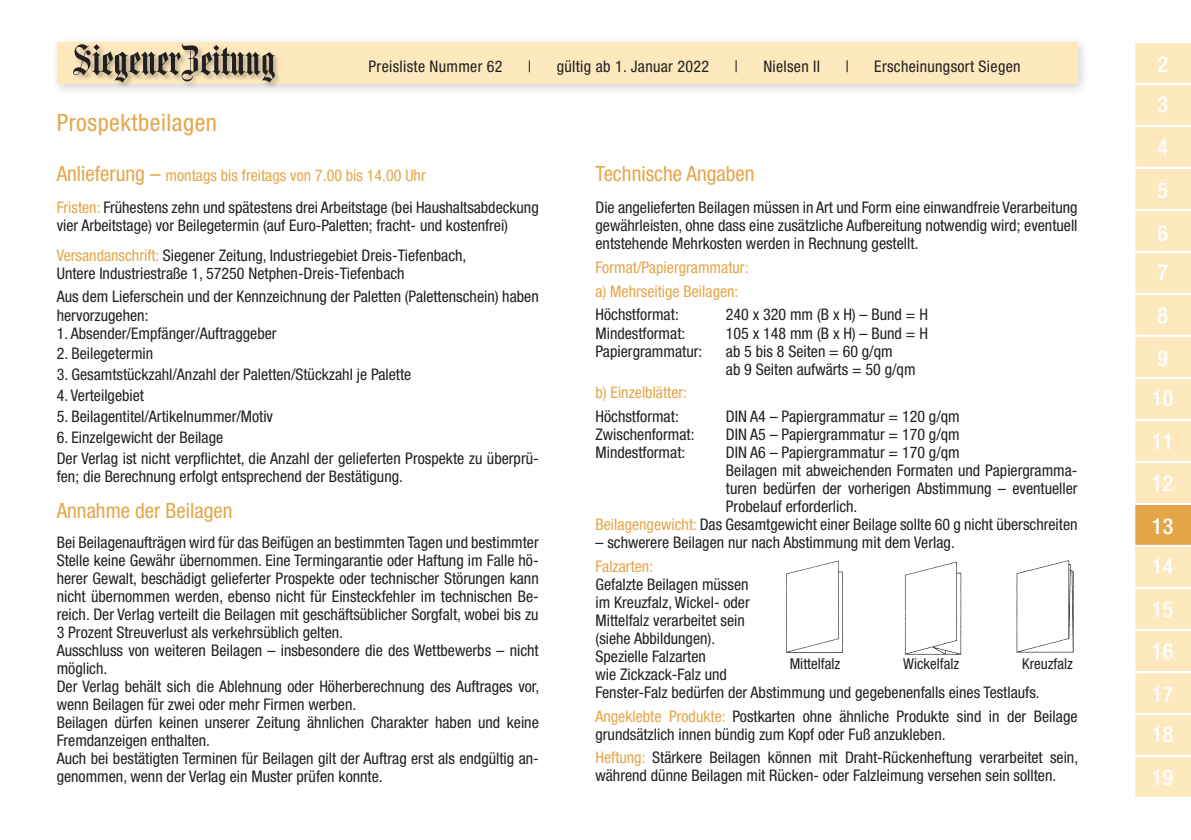
<style>
.page{position:relative;width:1191px;height:840px;background:#fff}
.page>*{position:absolute;margin:0;border:0;box-sizing:border-box;transform-origin:0 0}
.t1{font:condensed 24px "Helvetica Neue LT";letter-spacing:.02em;color:#e4a649}
.t2{font:500 condensed 22px/42.6px "Helvetica Neue LTCE";letter-spacing:.02em;color:#fff;text-align:justify}
.t3{font:condensed 21px "Helvetica Neue LT";color:#e4a649}
.t4{font:condensed 16px/18px "Helvetica Neue LT";color:#231f20}
.t5{font:condensed 16px/23.6px "Helvetica Neue LT";color:#e4a649}
.t6{font:condensed 16px "Helvetica Neue LT";letter-spacing:.02em;color:#231f20}
.t7{font:condensed 15px "Helvetica Neue LT";color:#231f20}
.s1{font-size:21px;color:#e4a649}
.s2{color:#e4a649}
</style>
<div class="page">
<img style="left:786px;top:560px;width:57px;height:93px">
<img style="left:904px;top:561px;width:57px;height:94px">
<img style="left:1016px;top:560px;width:58px;height:93px">
<div style="left:50px;top:36px;width:1040px;height:60px;background:#231f20;opacity:.2"></div>
<div style="left:57px;top:43px;width:1020px;height:41px;background:#fee9be"></div>
<div style="left:73px;top:43px;width:208px;height:47px;background:#231f20;opacity:.35"></div>
<img style="left:74px;top:44px;width:200px;height:39px">
<svg style="left:1135px;top:43px;width:56px;height:754px;background:#fce6bb"></svg>
<h1 class="t1" style="left:57px;top:109px;width:162px">Prospektbeilagen</h1>
<p class="t6" style="left:369px;top:57px;width:135px">Preisliste Nummer 62</p>
<p class="t4" style="left:528px;top:57px;width:5px">|</p>
<p class="t6" style="left:557px;top:57px;width:154px">gültig ab 1. Januar 2022</p>
<p class="t4" style="left:734px;top:57px;width:5px">|</p>
<p class="t6" style="left:763px;top:57px;width:58px">Nielsen II</p>
<p class="t4" style="left:845px;top:57px;width:5px">|</p>
<p class="t6" style="left:874px;top:57px;width:148px">Erscheinungsort Siegen</p>
<p class="t4" style="left:57px;top:159px;width:483px;line-height:32.2px"><span class="s1">Anlieferung –</span> <span class="s2">montags bis freitags von 7.00 bis 14.00 Uhr<br>Fristen:</span> Frühestens zehn und spätestens drei Arbeitstage (bei Haushaltsabdeckung</p>
<p class="t4" style="left:57px;top:211px;width:453px;line-height:29.4px">vier Arbeitstage) vor Beilegetermin (auf Euro-Paletten; fracht- und kostenfrei)<br><span class="s2">Versandanschrift:</span> Siegener Zeitung, Industriegebiet Dreis-Tiefenbach,</p>
<p class="t4" style="left:57px;top:261px;width:483px;line-height:23.6px">Untere Industriestraße 1, 57250 Netphen-Dreis-Tiefenbach<br>Aus dem Lieferschein und der Kennzeichnung der Paletten (Palettenschein) haben</p>
<p class="t4" style="left:57px;top:305px;width:93px">hervorzugehen:</p>
<p class="t4" style="left:57px;top:323px;width:221px">1. Absender/Empfänger/Auftraggeber</p>
<p class="t4" style="left:57px;top:344px;width:98px">2. Beilegetermin</p>
<p class="t4" style="left:57px;top:365px;width:356px">3. Gesamtstückzahl/Anzahl der Paletten/Stückzahl je Palette</p>
<p class="t4" style="left:57px;top:386px;width:89px">4. Verteilgebiet</p>
<p class="t4" style="left:57px;top:407px;width:218px">5. Beilagentitel/Artikelnummer/Motiv</p>
<p class="t4" style="left:57px;top:426px;width:483px;line-height:20.8px">6. Einzelgewicht der Beilage<br>Der Verlag ist nicht verpflichtet, die Anzahl der gelieferten Prospekte zu überprü-</p>
<p class="t4" style="left:57px;top:466px;width:348px">fen; die Berechnung erfolgt entsprechend der Bestätigung.</p>
<h3 class="t3" style="left:57px;top:498px;width:177px">Annahme der Beilagen</h3>
<p class="t4" style="left:57px;top:532px;width:484px">Bei Beilagenaufträgen wird für das Beifügen an bestimmten Tagen und bestimmter Stelle keine Gewähr übernommen. Eine Termingarantie oder Haftung im Falle hö&shy;herer Gewalt, beschädigt gelieferter Prospekte oder technischer Störungen kann nicht übernommen werden, ebenso nicht für Einsteckfehler im technischen Be&shy;reich. Der Verlag verteilt die Beilagen mit geschäftsüblicher Sorgfalt, wobei bis zu 3 Prozent Streuverlust als verkehrsüblich gelten.<br>Ausschluss von weiteren Beilagen – insbesondere die des Wettbewerbs – nicht möglich.<br>Der Verlag behält sich die Ablehnung oder Höherberechnung des Auftrages vor, wenn Beilagen für zwei oder mehr Firmen werben.<br>Beilagen dürfen keinen unserer Zeitung ähnlichen Charakter haben und keine Fremdanzeigen enthalten.<br>Auch bei bestätigten Terminen für Beilagen gilt der Auftrag erst als endgültig an&shy;genommen, wenn der Verlag ein Muster prüfen konnte.</p>
<h3 class="t3" style="left:595px;top:161px;width:161px">Technische Angaben</h3>
<p class="t4" style="left:595px;top:198px;width:483px;text-align:justify">Die angelieferten Beilagen müssen in Art und Form eine einwandfreie Verarbeitung gewährleisten, ohne dass eine zusätzliche Aufbereitung notwendig wird; eventuell entstehende Mehrkosten werden in Rechnung gestellt.</p>
<p class="t5" style="left:595px;top:255px;width:154px">Format/Papiergrammatur: a) Mehrseitige Beilagen:</p>
<p class="t4" style="left:595px;top:305px;width:85px">Höchstformat:</p>
<p class="t4" style="left:726px;top:305px;width:203px">240 x 320 mm (B x H) – Bund = H</p>
<p class="t4" style="left:595px;top:323px;width:91px">Mindestformat:</p>
<p class="t4" style="left:726px;top:323px;width:203px">105 x 148 mm (B x H) – Bund = H</p>
<p class="t4" style="left:595px;top:341px;width:108px">Papiergrammatur:</p>
<p class="t4" style="left:726px;top:341px;width:191px">ab 5 bis 8 Seiten = 60 g/qm<br>ab 9 Seiten aufwärts = 50 g/qm</p>
<p class="t5" style="left:595px;top:380px;width:93px">b) Einzelblätter:</p>
<p class="t4" style="left:595px;top:407px;width:85px">Höchstformat:</p>
<p class="t4" style="left:726px;top:407px;width:235px">DIN A4 – Papiergrammatur = 120 g/qm</p>
<p class="t4" style="left:595px;top:425px;width:101px">Zwischenformat:</p>
<p class="t4" style="left:726px;top:425px;width:235px">DIN A5 – Papiergrammatur = 170 g/qm</p>
<p class="t4" style="left:595px;top:443px;width:91px">Mindestformat:</p>
<p class="t4" style="left:726px;top:443px;width:235px">DIN A6 – Papiergrammatur = 170 g/qm</p>
<p class="t4" style="left:726px;top:461px;width:353px">Beilagen mit abweichenden Formaten und Papiergramma-</p>
<p class="t4" style="left:726px;top:479px;width:353px">turen bedürfen der vorherigen Abstimmung – eventueller</p>
<p class="t4" style="left:726px;top:497px;width:133px">Probelauf erforderlich.</p>
<p class="t4" style="left:595px;top:515px;width:483px"><span class="s2">Beilagengewicht:</span> Das Gesamtgewicht einer Beilage sollte 60 g nicht überschreiten</p>
<p class="t4" style="left:595px;top:533px;width:361px">– schwerere Beilagen nur nach Abstimmung mit dem Verlag.</p>
<p class="t5" style="left:595px;top:554px;width:59px">Falzarten:</p>
<p class="t4" style="left:595px;top:574px;width:446px">Gefalzte Beilagen müssen<br>im Kreuzfalz, Wickel- oder<br>Mittelfalz verarbeitet sein<br>(siehe Abbildungen).<br>Spezielle Falzarten<br>wie Zickzack-Falz und<br>Fenster-Falz bedürfen der Abstimmung und gegebenenfalls eines Testlaufs.</p>
<p class="t4" style="left:595px;top:706px;width:483px"><span class="s2">Angeklebte Produkte:</span> Postkarten ohne ähnliche Produkte sind in der Beilage grundsätzlich innen bündig zum Kopf oder Fuß anzukleben.</p>
<p class="t4" style="left:595px;top:748px;width:484px"><span class="s2">Heftung:</span> Stärkere Beilagen können mit Draht-Rückenheftung verarbeitet sein, während dünne Beilagen mit Rücken- oder Falzleimung versehen sein sollten.</p>
<p class="t7" style="left:789px;top:654px;width:52px">Mittelfalz</p>
<p class="t7" style="left:903px;top:654px;width:58px">Wickelfalz</p>
<p class="t7" style="left:1022px;top:654px;width:52px">Kreuzfalz</p>
<h2 class="t2" style="left:1157px;top:44px;width:12px;line-height:39.8px">2<br>3</h2>
<h2 class="t2" style="left:1157px;top:126px;width:12px">4<br>5<br>6</h2>
<h2 class="t2" style="left:1157px;top:251px;width:12px">7<br>8<br>9</h2>
<h2 class="t2" style="left:1151px;top:376px;width:23px">10<br>11<br>12<br>13</h2>
<h2 class="t2" style="left:1151px;top:544px;width:23px">14<br>15<br>16<br>17</h2>
<h2 class="t2" style="left:1151px;top:712px;width:23px">18<br>19</h2>
</div>
